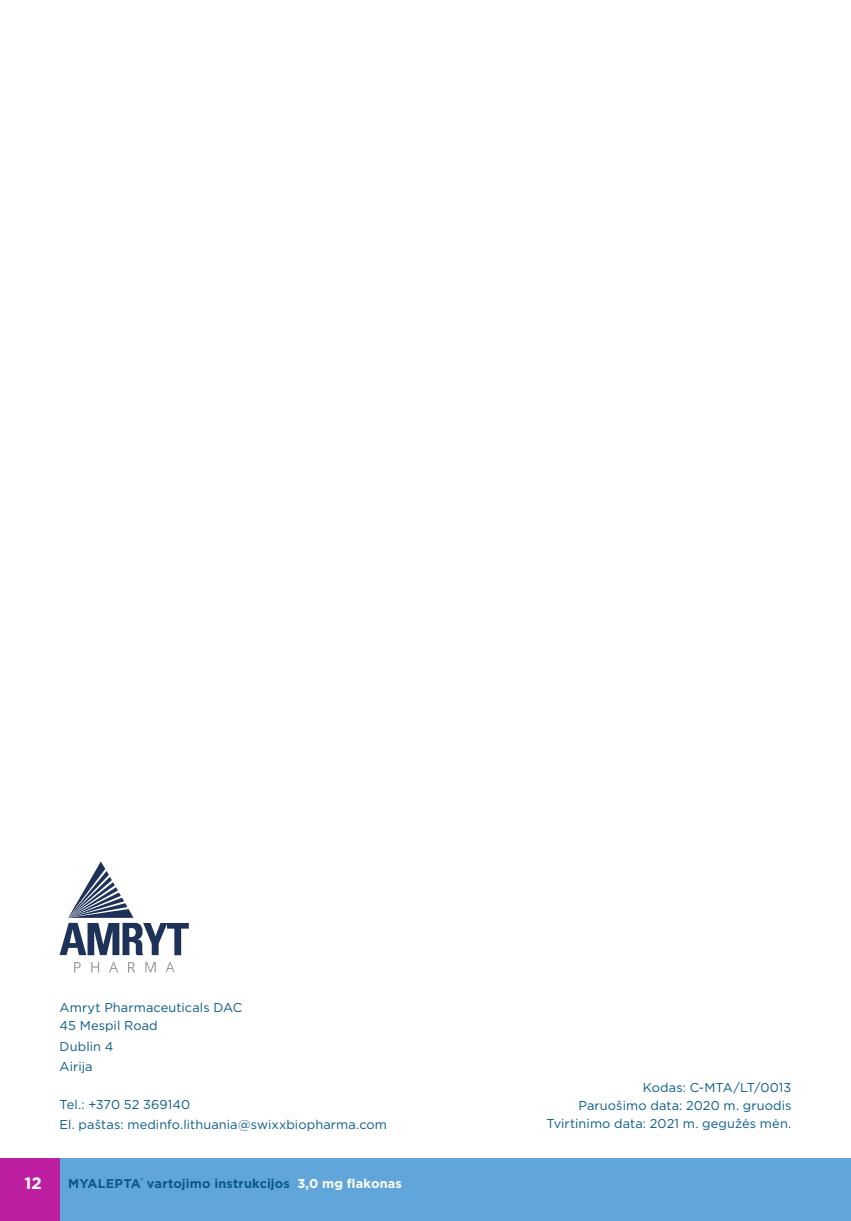
<style>
.page{position:relative;width:851px;height:1221px;background:#fff}
.page>*{position:absolute;margin:0;border:0;box-sizing:border-box;transform-origin:0 0}
.t1{font:700 16.5px "Gotham";color:#fff}
.t2{font:12.75px/18px "Gotham";letter-spacing:.01em;color:#085b8b}
.t3{font:700 12.75px "Gotham";letter-spacing:.01em;color:#085b8b}
.s1{color:#fff}
</style>
<div class="page">
<div style="left:0;top:1158px;width:850px;height:62px;background:#61a6da"></div>
<div style="left:0;top:1158px;width:60px;height:62px;background:#be1fa1"></div>
<svg style="left:60px;top:861px;width:129px;height:94px"></svg>
<svg style="left:74px;top:962px;width:101px;height:10px"></svg>
<p class="t1" style="left:24px;top:1172px;width:19px">12</p>
<p class="t2" style="left:60px;top:998px;width:184px">Amryt Pharmaceuticals DAC<br>45 Mespil Road</p>
<p class="t2" style="left:60px;top:1036px;width:55px">Dublin 4</p>
<p class="t2" style="left:60px;top:1056px;width:34px">Airija</p>
<p class="t2" style="left:60px;top:1094px;width:132px">Tel.: +370 52 369140</p>
<p class="t2" style="left:60px;top:1115px;width:329px">El. paštas: medinfo.lithuania@swixxbiopharma.com</p>
<p class="t3" style="left:68px;top:1174px;width:335px">MYALEPTA<sup>®</sup> vartojimo instrukcijos <span class="s1">3,0 mg flakonas</span></p>
<p class="t2" style="left:642px;top:1078px;width:150px">Kodas: C-MTA/LT/0013</p>
<p class="t2" style="left:578px;top:1096px;width:214px">Paruošimo data: 2020 m. gruodis</p>
<p class="t2" style="left:546px;top:1114px;width:246px">Tvirtinimo data: 2021 m. gegužės mėn.</p>
</div>
